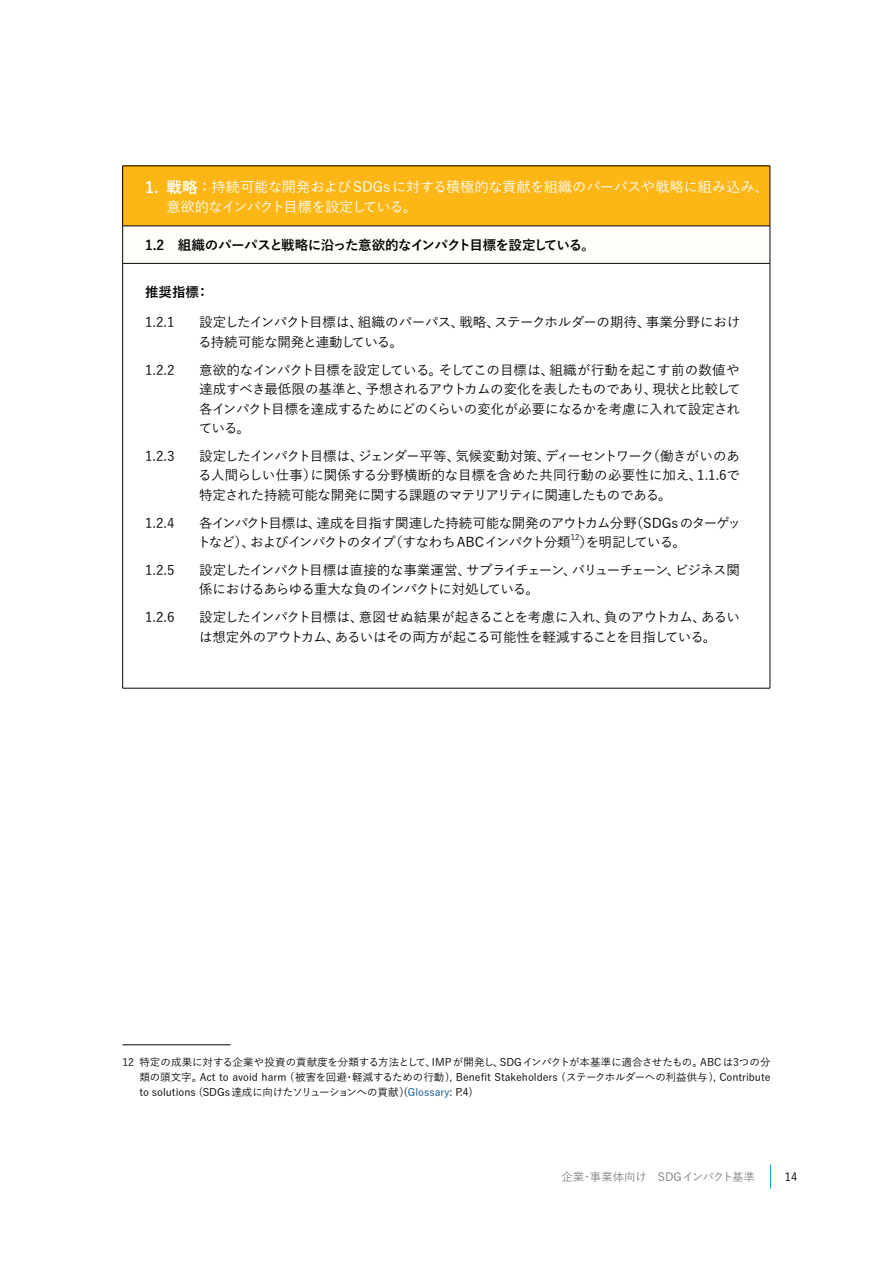
<style>
.page{position:relative;width:893px;height:1263px;background:#fff}
.page>*{position:absolute;margin:0;border:0;box-sizing:border-box;transform-origin:0 0}
.t1{font:500 14.25px/19.5px "Yu Go";letter-spacing:-.025em;color:#fff}
.t2{font:500 13.5px/19.5px "Yu Go";letter-spacing:-.045em;color:#040503;text-align:justify}
.t3{font:500 13.5px/19.5px "Yu Go";letter-spacing:-.065em;color:#040503}
.t4{font:500 13.5px/19.5px "Yu Go";letter-spacing:-.07em;color:#040503}
.t5{font:500 13.5px/19.5px "Yu Go";letter-spacing:-.025em;color:#040503}
.t6{font:700 13.5px "Yu Go Pr 6 N";letter-spacing:-.04em;color:#040503}
.t7{font:500 11.4px "Yu Go";color:#808180}
.t8{font:500 11.4px "Yu Go";color:#040503}
.t9{font:500 10.5px/15px "Yu Go";color:#040503;text-align:justify}
.t10{font:500 7.8px "Yu Go";color:#040503}
.s1{font-family:"Yu Go Pr 6 N";font-weight:700;font-size:15.6px}
.s2{color:#0b558a}
</style>
<div class="page">
<svg style="left:770px;top:1164px;width:1px;height:24px"></svg>
<div style="left:123px;top:166px;width:647px;height:60px;background:#fcb615"></div>
<div style="left:123px;top:226px;width:647px;height:37px;background:#fefdfa"></div>
<hr style="left:122px;top:166px;width:648px;height:1px;background:#040503">
<hr style="left:122px;top:166px;width:1px;height:60px;background:#040503">
<hr style="left:770px;top:166px;width:1px;height:60px;background:#040503">
<hr style="left:770px;top:226px;width:1px;height:37px;background:#040503">
<hr style="left:770px;top:264px;width:1px;height:424px;background:#040503">
<hr style="left:122px;top:226px;width:648px;height:1px;background:#040503">
<hr style="left:122px;top:226px;width:1px;height:37px;background:#040503">
<hr style="left:122px;top:264px;width:1px;height:424px;background:#040503">
<hr style="left:122px;top:263px;width:648px;height:1px;background:#040503">
<hr style="left:122px;top:688px;width:648px;height:1px;background:#040503">
<hr style="left:122px;top:1044px;width:108px;height:1px;background:#040503">
<p class="t1" style="left:166px;top:176px;width:604px;text-indent:-21px"><span class="s1">1. 戦略</span>：持続可能な開発およびSDGsに対する積極的な貢献を組織のパーパスや戦略に組み込み、意欲的なインパクト目標を設定している。</p>
<p class="t6" style="left:145px;top:237px;width:451px">1.2　組織のパーパスと戦略に沿った意欲的なインパクト目標を設定している。</p>
<p class="t6" style="left:145px;top:284px;width:66px">推奨指標：</p>
<p class="t2" style="left:145px;top:311px;width:31px">1.2.1</p>
<p class="t5" style="left:198px;top:311px;width:544px">設定したインパクト目標は、組織のパーパス、戦略、ステークホルダーの期待、事業分野における持続可能な開発と連動している。</p>
<p class="t2" style="left:145px;top:358px;width:31px">1.2.2</p>
<p class="t2" style="left:199px;top:358px;width:543px">意欲的なインパクト目標を設定している。そしてこの目標は、組織が行動を起こす前の数値や達成すべき最低限の基準と、予想されるアウトカムの変化を表したものであり、現状と比較して各インパクト目標を達成するためにどのくらいの変化が必要になるかを考慮に入れて設定されている。</p>
<p class="t2" style="left:145px;top:444px;width:31px">1.2.3</p>
<p class="t2" style="left:198px;top:444px;width:543px">設定したインパクト目標は、ジェンダー平等、気候変動対策、ディーセントワーク（働きがいのある人間らしい仕事）に関係する分野横断的な目標を含めた共同行動の必要性に加え、1.1.6で特定された持続可能な開発に関する課題のマテリアリティに関連したものである。</p>
<p class="t2" style="left:145px;top:511px;width:31px">1.2.4</p>
<p class="t3" style="left:198px;top:511px;width:545px">各インパクト目標は、達成を目指す関連した持続可能な開発のアウトカム分野（SDGs のターゲットなど）、およびインパクトのタイプ（すなわち ABCインパクト分類</p>
<p class="t10" style="left:571px;top:530px;width:10px">12</p>
<p class="t2" style="left:579px;top:531px;width:108px">）を明記している。</p>
<p class="t2" style="left:145px;top:558px;width:31px">1.2.5</p>
<p class="t4" style="left:199px;top:558px;width:542px">設定したインパクト目標は直接的な事業運営、サプライチェーン、バリューチェーン、ビジネス関係におけるあらゆる重大な負のインパクトに対処している。</p>
<p class="t2" style="left:145px;top:606px;width:31px">1.2.6</p>
<p class="t2" style="left:199px;top:606px;width:542px">設定したインパクト目標は、意図せぬ結果が起きることを考慮に入れ、負のアウトカム、あるいは想定外のアウトカム、あるいはその両方が起こる可能性を軽減することを目指している。</p>
<p class="t9" style="left:139px;top:1053px;width:633px;text-indent:-17px">12 特定の成果に対する企業や投資の貢献度を分類する方法として、IMPが開発し、SDGインパクトが本基準に適合させたもの。ABCは3つの分類の頭文字。Act to avoid harm (被害を回避・軽減するための行動), Benefit Stakeholders (ステークホルダーへの利益供与), Contribute to solutions (SDGs達成に向けたソリューションへの貢献)(<span class="s2">Glossary</span>: P.4)</p>
<p class="t7" style="left:561px;top:1166px;width:195px">企業・事業体向け　SDGインパクト基準</p>
<p class="t8" style="left:785px;top:1166px;width:14px">14</p>
</div>
